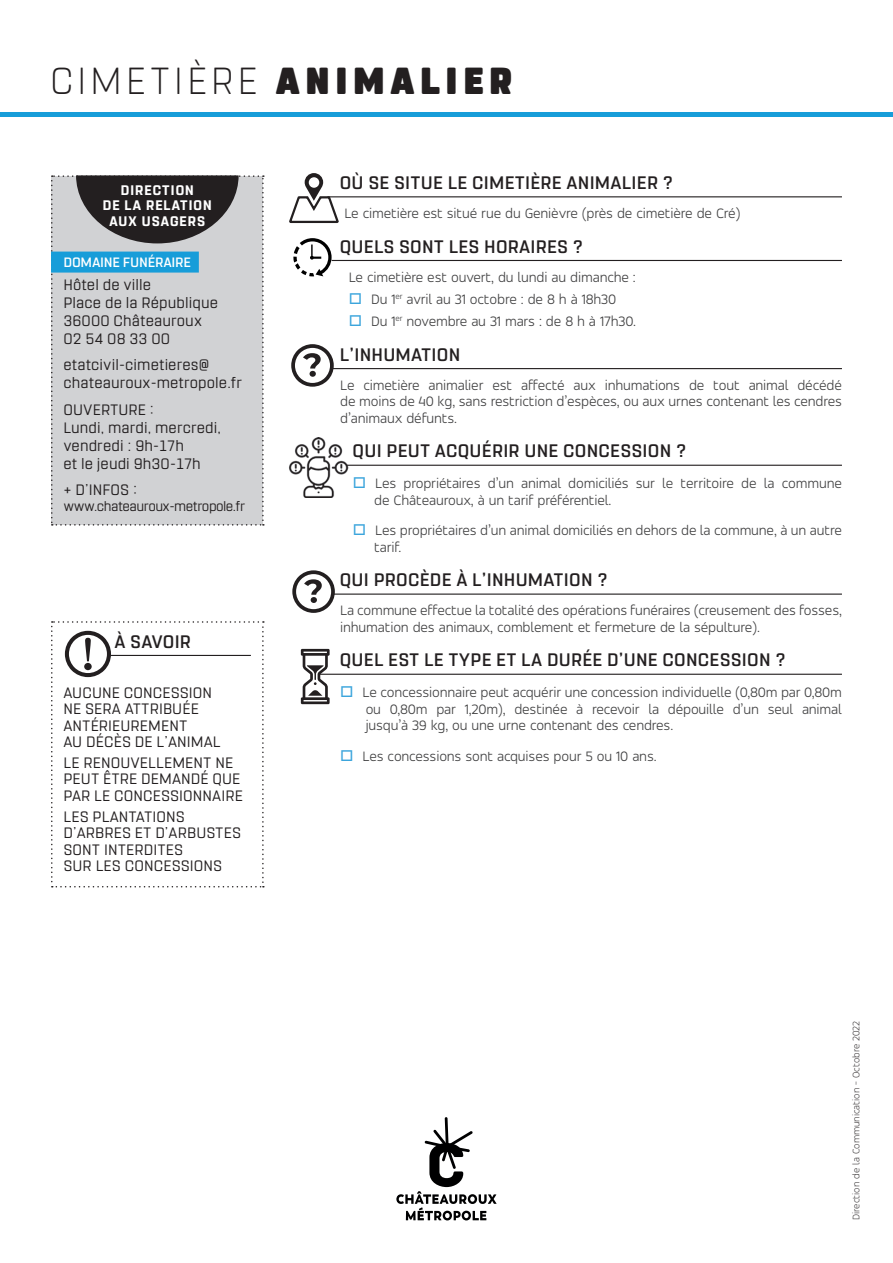
<style>
.page{position:relative;width:893px;height:1263px;background:#fff}
.page>*{position:absolute;margin:0;border:0;box-sizing:border-box;transform-origin:0 0}
.t1{font:300 37.5px "Rohn Rounded";letter-spacing:.15em;color:#231f20}
.t2{font:500 18px "Rohn";letter-spacing:.05em;color:#231f20}
.t3{font:300 15px/16.5px "Accord";letter-spacing:-.01em;color:#3e3e3f}
.Titre{font:15px/16.5px "Rohn";letter-spacing:.05em;color:#231f20}
.t4{font:700 13.8px/15.6px "Rohn";letter-spacing:.08em;color:#fff;text-align:center}
.Titre-2{font:13.5px "Rohn";letter-spacing:.01em;color:#231f20}
.Titre-3{font:500 13.5px "Rohn";letter-spacing:.03em;color:#fff}
.t5{font:200 10.5px "Accord";color:#231f20}
.s1{font-weight:900}
.s2{color:#3ca5dc}
</style>
<div class="page">
<img style="left:289px;top:438px;width:59px;height:59px">
<svg style="left:396px;top:1117px;width:101px;height:103px"></svg>
<svg style="left:293px;top:238px;width:39px;height:38px"></svg>
<svg style="left:292px;top:570px;width:43px;height:43px"></svg>
<svg style="left:289px;top:173px;width:49px;height:50px"></svg>
<div style="left:309px;top:177px;width:10px;height:11px;background:#fff;border-radius:50%"></div>
<hr style="left:327px;top:196px;width:515px;height:1px;background:#231f20">
<hr style="left:332px;top:260px;width:510px;height:1px;background:#231f20">
<hr style="left:332px;top:368px;width:510px;height:1px;background:#231f20">
<hr style="left:347px;top:465px;width:495px;height:1px;background:#231f20">
<hr style="left:332px;top:593px;width:510px;height:2px;background:#231f20">
<hr style="left:319px;top:674px;width:523px;height:1px;background:#231f20">
<hr style="left:0;top:112px;width:893px;height:4px;background:#179dd9">
<svg style="left:51px;top:621px;width:213px;height:266px"></svg>
<svg style="left:51px;top:175px;width:213px;height:351px;background:#bbbbbd"></svg>
<div style="left:51px;top:252px;width:148px;height:21px;background:#179dd9"></div>
<svg style="left:291px;top:344px;width:43px;height:43px"></svg>
<svg style="left:301px;top:649px;width:29px;height:55px"></svg>
<p class="t1" style="left:51px;top:59px;width:463px">CIMETIÈRE <span class="s1">ANIMALIER</span></p>
<p class="t4" style="left:103px;top:182px;width:110px">DIRECTION<br>DE LA RELATION<br>AUX USAGERS</p>
<p class="Titre-3" style="left:64px;top:255px;width:128px">DOMAINE FUNÉRAIRE</p>
<p class="Titre" style="left:64px;top:275px;width:155px;line-height:18px">Hôtel de ville<br>Place de la République<br>36000 Châteauroux</p>
<p class="Titre" style="left:64px;top:330px;width:107px">02 54 08 33 00</p>
<p class="Titre" style="left:64px;top:356px;width:179px;line-height:18px">etatcivil-cimetieres@ chateauroux-metropole.fr</p>
<p class="Titre" style="left:64px;top:401px;width:91px">OUVERTURE :</p>
<p class="Titre" style="left:64px;top:418px;width:158px;line-height:18px">Lundi, mardi, mercredi, vendredi : 9h-17h<br>et le jeudi 9h30-17h</p>
<p class="Titre" style="left:64px;top:481px;width:75px">+ D’INFOS :</p>
<p class="Titre-2" style="left:64px;top:499px;width:183px">www.chateauroux-metropole.fr</p>
<p class="t2" style="left:115px;top:631px;width:77px">À SAVOIR</p>
<p class="Titre" style="left:64px;top:684px;width:158px">AUCUNE CONCESSION<br>NE SERA ATTRIBUÉE<br>ANTÉRIEUREMENT<br>AU DÉCÈS DE L’ANIMAL</p>
<p class="Titre" style="left:64px;top:754px;width:180px">LE RENOUVELLEMENT NE<br>PEUT ÊTRE DEMANDÉ QUE<br>PAR LE CONCESSIONNAIRE</p>
<p class="Titre" style="left:64px;top:808px;width:178px">LES PLANTATIONS<br>D’ARBRES ET D’ARBUSTES<br>SONT INTERDITES<br>SUR LES CONCESSIONS</p>
<p class="t2" style="left:340px;top:172px;width:334px">OÙ SE SITUE LE CIMETIÈRE ANIMALIER ?</p>
<p class="t3" style="left:344px;top:205px;width:398px">Le cimetière est situé rue du Genièvre (près de cimetière de Cré)</p>
<p class="t2" style="left:340px;top:236px;width:244px">QUELS SONT LES HORAIRES ?</p>
<p class="t3" style="left:349px;top:268px;width:289px">Le cimetière est ouvert, du lundi au dimanche :</p>
<p class="t3" style="left:349px;top:291px;width:269px"><span class="s2">□</span> Du 1<sup>er</sup> avril au 31 octobre : de 8 h à 18h30</p>
<p class="t3" style="left:349px;top:313px;width:289px"><span class="s2">□</span> Du 1<sup>er</sup> novembre au 31 mars : de 8 h à 17h30.</p>
<p class="t2" style="left:340px;top:344px;width:121px">L’INHUMATION</p>
<p class="t3" style="left:340px;top:376px;width:503px;text-align:justify">Le cimetière animalier est affecté aux inhumations de tout animal décédé de moins de 40 kg, sans restriction d’espèces, ou aux urnes contenant les cendres d’animaux défunts.</p>
<p class="t2" style="left:353px;top:441px;width:335px">QUI PEUT ACQUÉRIR UNE CONCESSION ?</p>
<p class="t3" style="left:353px;top:475px;width:490px"><span class="s2">□</span> Les propriétaires d’un animal domiciliés sur le territoire de la commune</p>
<p class="t3" style="left:374px;top:491px;width:239px">de Châteauroux, à un tarif préférentiel.</p>
<p class="t3" style="left:353px;top:522px;width:490px"><span class="s2">□</span> Les propriétaires d’un animal domiciliés en dehors de la commune, à un autre</p>
<p class="t3" style="left:374px;top:538px;width:29px">tarif.</p>
<p class="t2" style="left:340px;top:569px;width:269px">QUI PROCÈDE À L’INHUMATION ?</p>
<p class="t3" style="left:340px;top:602px;width:503px">La commune effectue la totalité des opérations funéraires (creusement des fosses, inhumation des animaux, comblement et fermeture de la sépulture).</p>
<p class="t2" style="left:340px;top:650px;width:447px">QUEL EST LE TYPE ET LA DURÉE D’UNE CONCESSION ?</p>
<p class="t3" style="left:340px;top:684px;width:503px"><span class="s2">□</span> Le concessionnaire peut acquérir une concession individuelle (0,80m par 0,80m</p>
<p class="t3" style="left:366px;top:700px;width:478px">ou 0,80m par 1,20m), destinée à recevoir la dépouille d’un seul animal jusqu’à 39 kg, ou une urne contenant des cendres.</p>
<p class="t3" style="left:340px;top:747px;width:318px"><span class="s2">□</span> Les concessions sont acquises pour 5 ou 10 ans.</p>
<p class="t5" style="left:850px;top:1220px;width:200px;rotate:-90deg">Direction de la Communication - Octobre 2022</p>
</div>
